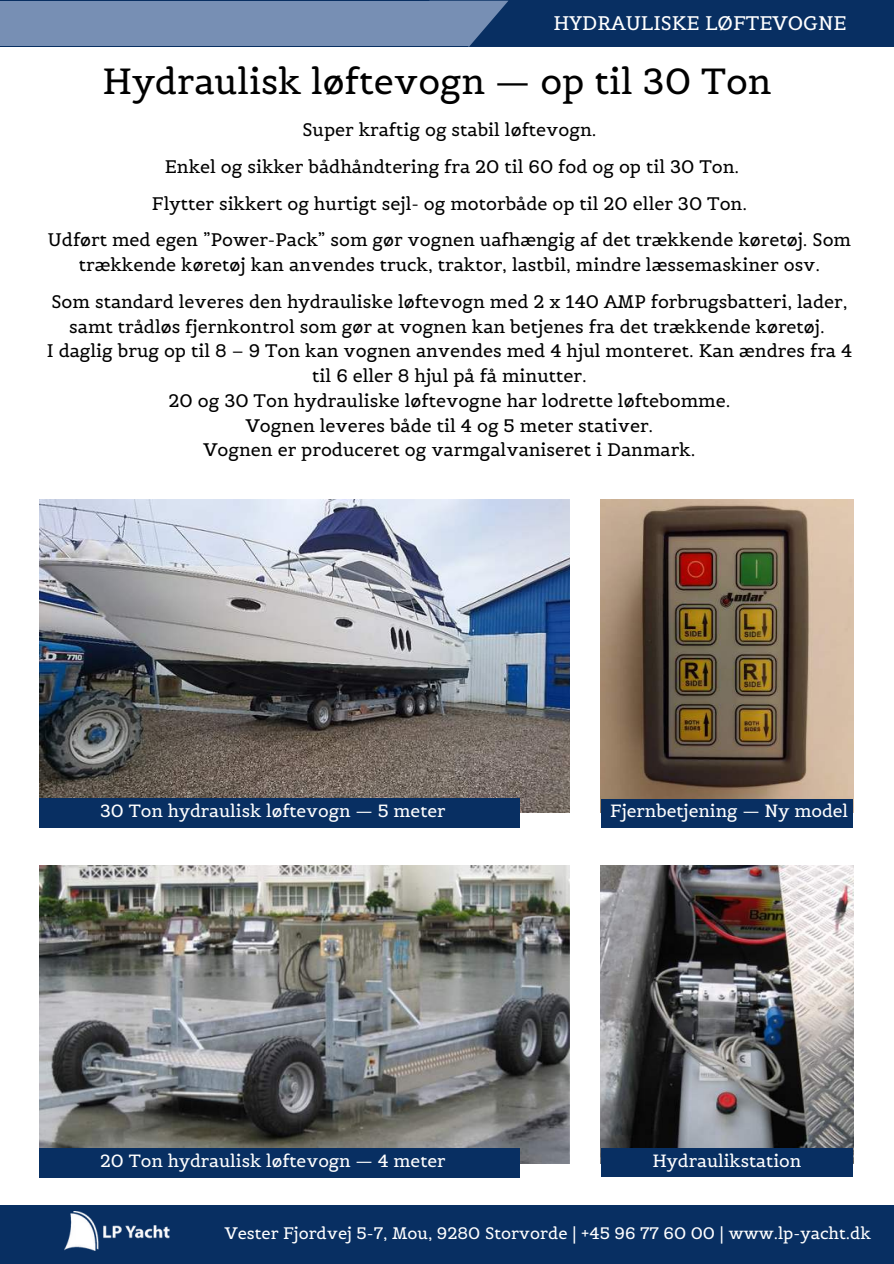
<style>
.page{position:relative;width:894px;height:1264px;background:#fff}
.page>*{position:absolute;margin:0;border:0;box-sizing:border-box;transform-origin:0 0}
.t1{font:36px "Belgrano";color:#000}
.t2{font:19.5px "Belgrano";color:#fff}
.t3{font:18px/24.8px "Belgrano";color:#000;text-align:center}
.t4{font:17.55px "Belgrano";color:#fff}
.t5{font:16.5px "Belgrano";color:#fff}
</style>
<div class="page">
<div style="left:0;top:0;width:893px;height:47px;background:#082f62"></div>
<div style="left:0;top:1204px;width:893px;height:59px;background:#082f62"></div>
<img style="left:65px;top:1211px;width:104px;height:39px">
<svg style="left:429px;top:1px;width:79px;height:46px"></svg>
<div style="left:0;top:1px;width:468px;height:44px;background:#778fb4"></div>
<img style="left:600px;top:865px;width:252px;height:282px">
<img style="left:39px;top:865px;width:530px;height:298px">
<img style="left:600px;top:499px;width:252px;height:300px">
<img style="left:39px;top:499px;width:530px;height:313px">
<div style="left:39px;top:798px;width:481px;height:29px;background:#082f62"></div>
<div style="left:39px;top:1147px;width:481px;height:30px;background:#082f62"></div>
<div style="left:600px;top:799px;width:252px;height:28px;background:#082f62"></div>
<div style="left:600px;top:1147px;width:252px;height:29px;background:#082f62"></div>
<p class="t2" style="left:553px;top:10px;width:295px">HYDRAULISKE LØFTEVOGNE</p>
<h1 class="t1" style="left:102px;top:59px;width:670px">Hydraulisk løftevogn — op til 30 Ton</h1>
<p class="t3" style="left:48px;top:111px;width:804px;line-height:36.8px">Super kraftig og stabil løftevogn.<br>Enkel og sikker bådhåndtering fra 20 til 60 fod og op til 30 Ton.<br>Flytter sikkert og hurtigt sejl- og motorbåde op til 20 eller 30 Ton.<br>Udført med egen ”Power-Pack” som gør vognen uafhængig af det trækkende køretøj. Som</p>
<p class="t3" style="left:51px;top:246px;width:797px;line-height:36.8px">trækkende køretøj kan anvendes truck, traktor, lastbil, mindre læssemaskiner osv.<br>Som standard leveres den hydrauliske løftevogn med 2 x 140 AMP forbrugsbatteri, lader,</p>
<p class="t3" style="left:47px;top:314px;width:806px">samt trådløs fjernkontrol som gør at vognen kan betjenes fra det trækkende køretøj.<br>I daglig brug op til 8 – 9 Ton kan vognen anvendes med 4 hjul monteret. Kan ændres fra 4 til 6 eller 8 hjul på få minutter.<br>20 og 30 Ton hydrauliske løftevogne har lodrette løftebomme.<br>Vognen leveres både til 4 og 5 meter stativer.<br>Vognen er produceret og varmgalvaniseret i Danmark.</p>
<p class="t4" style="left:100px;top:800px;width:347px">30 Ton hydraulisk løftevogn — 5 meter</p>
<p class="t4" style="left:100px;top:1149px;width:347px">20 Ton hydraulisk løftevogn — 4 meter</p>
<p class="t4" style="left:610px;top:800px;width:239px">Fjernbetjening — Ny model</p>
<p class="t4" style="left:652px;top:1149px;width:150px">Hydraulikstation</p>
<p class="t5" style="left:225px;top:1222px;width:647px">Vester Fjordvej 5-7, Mou, 9280 Storvorde | +45 96 77 60 00 | www.lp-yacht.dk</p>
</div>
